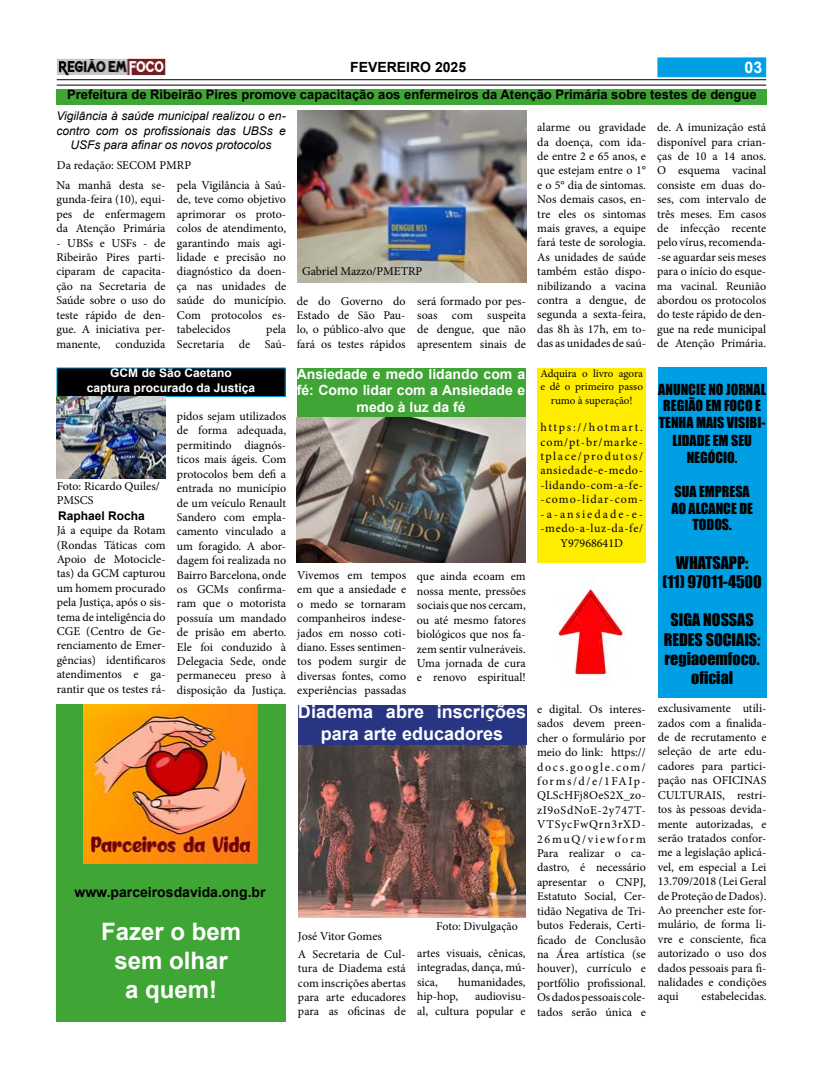
<style>
.page{position:relative;width:823px;height:1078px;background:#fff}
.page>*{position:absolute;margin:0;border:0;box-sizing:border-box;transform-origin:0 0}
.t1{font:700 24px/28.8px "Arial";color:#fff;text-align:center}
.t2{font:700 18px/21.6px "Arial";color:#fff;text-align:center}
.t3{font:16px/19.2px "Impact";color:#000;text-align:center}
.t4{font:700 16px "Arial";color:#fff}
.t5{font:14px/17.1px "Impact";color:#000;text-align:center}
.t6{font:700 14px/16.8px "Arial";color:#fff;text-align:center}
.t7{font:700 14px "Arial";color:#000}
.t8{font:700 13px "Arial";color:#000}
.t9{font:12px/14.4px "Minion Pro";color:#000;text-align:justify}
.t10{font:12px/14.4px "Minion Pro";letter-spacing:.075em;color:#000;text-align:center}
.t11{font:italic 12px/14.4px "Arial";color:#000;text-align:center}
.t12{font:700 12px/14.4px "Arial";color:#fff;text-align:center}
.t13{font:700 12px "Arial";color:#000}
.t14{font:11px/13.2px "Minion Pro";color:#000;text-align:center}
</style>
<div class="page">
<div style="left:657px;top:57px;width:108px;height:20px;background:#009fe3;border:1px solid #009fe3"></div>
<img style="left:57px;top:58px;width:108px;height:18px">
<hr style="left:57px;top:85px;width:708px;height:1px;background:#000">
<img style="left:298px;top:745px;width:227px;height:172px">
<hr style="left:57px;top:79px;width:708px;height:1px;background:#000">
<div style="left:536px;top:368px;width:109px;height:194px;background:#ffed00"></div>
<div style="left:56px;top:704px;width:230px;height:316px;background:#3fa535"></div>
<img style="left:84px;top:704px;width:173px;height:159px">
<img style="left:555px;top:577px;width:70px;height:103px">
<img style="left:297px;top:111px;width:229px;height:171px">
<div style="left:56px;top:89px;width:710px;height:16px;background:#3fa535"></div>
<div style="left:298px;top:704px;width:227px;height:40px;background:#283583"></div>
<div style="left:57px;top:368px;width:228px;height:28px;background:#000"></div>
<img style="left:56px;top:397px;width:109px;height:81px">
<div style="left:296px;top:368px;width:229px;height:50px;background:#3fa535"></div>
<img style="left:296px;top:417px;width:229px;height:145px">
<div style="left:657px;top:367px;width:109px;height:330px;background:#009fe3"></div>
<p class="t7" style="left:350px;top:57px;width:117px">FEVEREIRO 2025</p>
<h3 class="t4" style="left:744px;top:56px;width:19px">03</h3>
<p class="t8" style="left:67px;top:85px;width:690px">Prefeitura de Ribeirão Pires promove capacitação aos enfermeiros da Atenção Primária sobre testes de dengue</p>
<p class="t11" style="left:56px;top:109px;width:230px">Vigilância à saúde municipal realizou o en&shy;contro com os profissionais das UBSs e<br>USFs para afinar os novos protocolos</p>
<p class="t9" style="left:656px;top:120px;width:111px">de. A imunização está disponível para crian&shy;ças de 10 a 14 anos.<br>O esquema vacinal consiste em duas do&shy;ses, com intervalo de três meses. Em casos de infecção recente pelo vírus, recomenda--se aguardar seis meses para o início do esque&shy;ma vacinal. Reunião abordou os protocolos do teste rápido de den&shy;gue na rede municipal de Atenção Primária.</p>
<p class="t9" style="left:537px;top:120px;width:110px">alarme ou gravidade da doença, com ida&shy;de entre 2 e 65 anos, e que estejam entre o 1° e o 5° dia de sintomas.<br>Nos demais casos, en&shy;tre eles os sintomas mais graves, a equipe fará teste de sorologia.<br>As unidades de saúde também estão dispo&shy;nibilizando a vacina contra a dengue, de segunda a sexta-feira, das 8h às 17h, em to&shy;das as unidades de saú-</p>
<p class="t9" style="left:57px;top:158px;width:136px">Da redação: SECOM PMRP</p>
<p class="t9" style="left:56px;top:178px;width:110px">Na manhã desta se&shy;gunda-feira (10), equi&shy;pes de enfermagem da Atenção Primária</p>
<p class="t9" style="left:56px;top:235px;width:111px">- UBSs e USFs - de Ribeirão Pires parti&shy;ciparam de capacita&shy;ção na Secretaria de Saúde sobre o uso do teste rápido de den&shy;gue. A iniciativa per&shy;manente, conduzida</p>
<p class="t9" style="left:177px;top:178px;width:111px">pela Vigilância à Saú&shy;de, teve como objetivo aprimorar os proto&shy;colos de atendimento, garantindo mais agi&shy;lidade e precisão no diagnóstico da doen&shy;ça nas unidades de saúde do município.<br>Com protocolos es&shy;tabelecidos</p>
<p class="t9" style="left:302px;top:264px;width:122px">Gabriel Mazzo/PMETRP</p>
<p class="t9" style="left:296px;top:293px;width:110px">de do Governo do Estado de São Pau&shy;lo, o público-alvo que fará os testes rápidos</p>
<p class="t9" style="left:417px;top:293px;width:110px">será formado por pes&shy;soas com suspeita de dengue, que não apresentem sinais de</p>
<p class="t9" style="left:177px;top:322px;width:111px;text-align:right">pela<br>Secretaria de Saú-</p>
<p class="t12" style="left:87px;top:366px;width:170px">GCM de São Caetano<br>captura procurado da Justiça</p>
<p class="t9" style="left:57px;top:479px;width:104px">Foto: Ricardo Quiles/<br>PMSCS</p>
<p class="t9" style="left:57px;top:523px;width:110px">Já a equipe da Rotam (Rondas Táticas com Apoio de Motocicle&shy;tas) da GCM capturou um homem procurado pela Justiça, após o sis&shy;tema de inteligência do CGE (Centro de Ge&shy;renciamento de Emer&shy;gências) identificaros atendimentos e ga&shy;rantir que os testes rá-</p>
<p class="t13" style="left:58px;top:507px;width:88px">Raphael Rocha</p>
<p class="t9" style="left:177px;top:409px;width:111px">pidos sejam utilizados de forma adequada, permitindo diagnós&shy;ticos mais ágeis. Com protocolos bem defi a entrada no município de um veículo Renault Sandero com empla&shy;camento vinculado a um foragido. A abor&shy;dagem foi realizada no Bairro Barcelona, onde os GCMs confirma&shy;ram que o motorista possuía um mandado de prisão em aberto.<br>Ele foi conduzido à Delegacia Sede, onde permaneceu preso à disposição da Justiça.</p>
<p class="t6" style="left:296px;top:365px;width:230px">Ansiedade e medo lidando com a fé: Como lidar com a Ansiedade e medo à luz da fé</p>
<p class="t9" style="left:297px;top:568px;width:110px">Vivemos em tempos em que a ansiedade e o medo se tornaram companheiros indese&shy;jados em nosso coti&shy;diano. Esses sentimen&shy;tos podem surgir de diversas fontes, como experiências passadas</p>
<p class="t9" style="left:416px;top:569px;width:110px">que ainda ecoam em nossa mente, pressões sociais que nos cercam, ou até mesmo fatores biológicos que nos fa&shy;zem sentir vulneráveis.<br>Uma jornada de cura e renovo espiritual!</p>
<h2 class="t2" style="left:298px;top:701px;width:229px">Diadema abre inscrições para arte educadores</h2>
<p class="t7" style="left:74px;top:882px;width:192px">www.parceirosdavida.ong.br</p>
<h1 class="t1" style="left:101px;top:917px;width:142px">Fazer o bem sem olhar<br>a quem!</h1>
<p class="t9" style="left:298px;top:926px;width:109px;line-height:18px">José Vitor Gomes<br>A Secretaria de Cul-</p>
<p class="t9" style="left:298px;top:960px;width:109px">tura de Diadema está com inscrições abertas para arte educadores para as oficinas de</p>
<p class="t9" style="left:436px;top:918px;width:83px">Foto: Divulgação</p>
<p class="t9" style="left:417px;top:945px;width:110px">artes visuais, cênicas, integradas, dança, mú&shy;sica,</p>
<p class="t9" style="left:417px;top:974px;width:110px;text-indent:41px">humanidades, hip-hop,</p>
<p class="t9" style="left:417px;top:989px;width:110px;text-align:right">audiovisu-<br>al, cultura popular e</p>
<p class="t14" style="left:540px;top:367px;width:104px">Adquira o livro agora e dê o primeiro passo rumo à superação!</p>
<p class="t10" style="left:540px;top:420px;width:104px">https://hotmart. com/pt-br/marke&shy;tplace/produtos/ ansiedade-e-medo--lidando-com-a-fe--como-lidar-com--a-ansiedade-e--medo-a-luz-da-fe/<br>Y97968641D</p>
<p class="t9" style="left:536px;top:701px;width:110px">e digital. Os interes&shy;sados devem preen&shy;cher o formulário por meio do link: https:// docs.google.com/ forms/d/e/1FAIp-QLScHFj8OeS2X_zo&shy;zI9oSdNoE-2y747T-VTSycFwQrn3rXD-26muQ/viewform Para realizar o ca&shy;dastro, é necessário apresentar o CNPJ, Estatuto Social, Cer&shy;tidão Negativa de Tri&shy;butos Federais, Certi&shy;ficado de Conclusão na Área artística (se houver), currículo e portfólio profissional.<br>Os dados pessoais cole&shy;tados serão única e</p>
<p class="t5" style="left:658px;top:380px;width:109px">ANUNCIE NO JORNAL<br>REGIÃO EM FOCO E<br>TENHA MAIS VISIBI-<br>LIDADE EM SEU<br>NEGÓCIO.</p>
<p class="t5" style="left:671px;top:482px;width:83px;line-height:16.8px">SUA EMPRESA<br>AO ALCANCE DE<br>TODOS.</p>
<h3 class="t3" style="left:662px;top:552px;width:101px">WHATSAPP:<br>(11) 97011-4500</h3>
<h3 class="t3" style="left:663px;top:610px;width:98px">SIGA NOSSAS<br>REDES SOCIAIS: regiaoemfoco. oficial</h3>
<p class="t9" style="left:657px;top:701px;width:110px">exclusivamente utili&shy;zados com a finalida&shy;de de recrutamento e seleção de arte edu&shy;cadores para partici&shy;pação nas OFICINAS CULTURAIS, restri&shy;tos às pessoas devida&shy;mente autorizadas, e serão tratados confor&shy;me a legislação aplicá&shy;vel, em especial a Lei 13.709/2018 (Lei Geral de Proteção de Dados).<br>Ao preencher este for&shy;mulário, de forma li&shy;vre e consciente, fica autorizado o uso dos dados pessoais para fi&shy;nalidades e condições aqui</p>
<p class="t9" style="left:701px;top:989px;width:66px">estabelecidas.</p>
</div>
